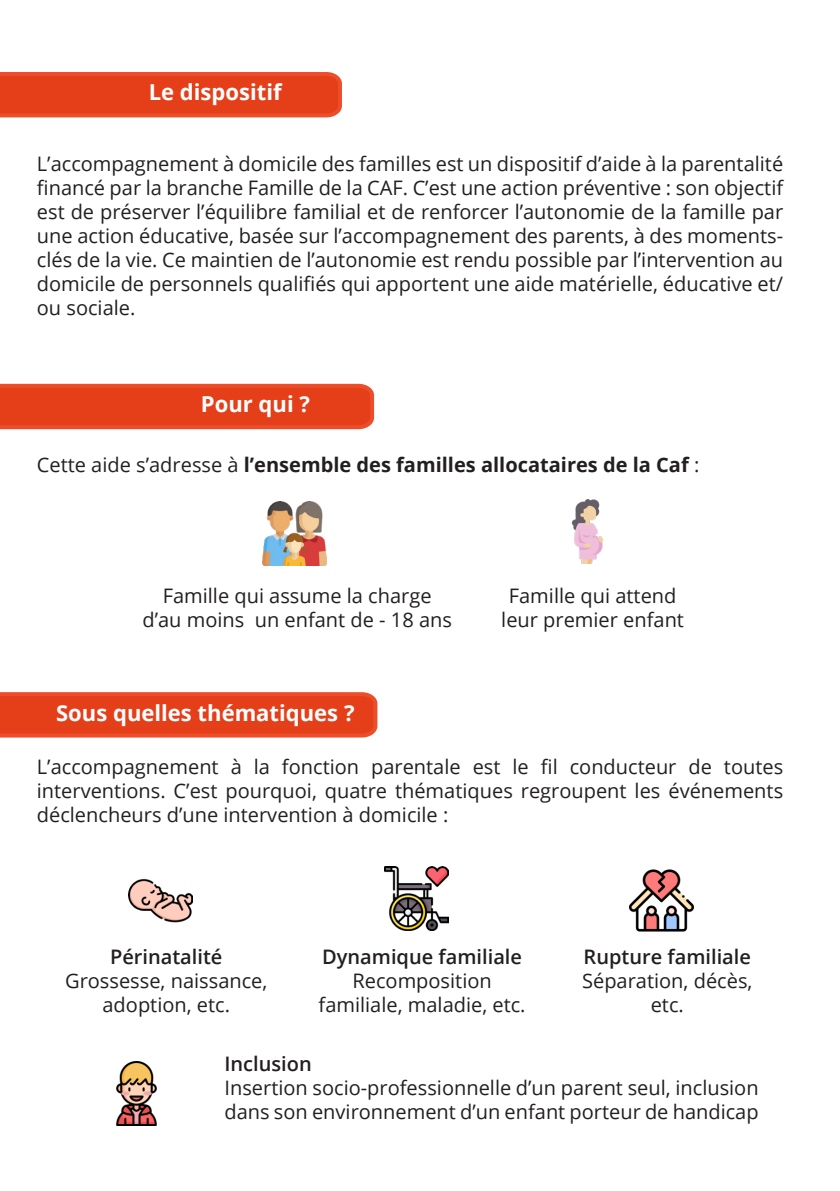
<style>
.page{position:relative;width:840px;height:1191px;background:#fff}
.page>*{position:absolute;margin:0;border:0;box-sizing:border-box;transform-origin:0 0}
.t1{font:700 22px "Open Sans";color:#fff}
.t2{font:20px/24px "Open Sans";color:#231f20;text-align:center}
.t3{font:700 20px "Open Sans";color:#231f20}
.t4{font:600 20px "Open Sans";color:#231f20}
.s1{font-weight:400}
</style>
<div class="page">
<svg style="left:0;top:72px;width:342px;height:46px;background:#e64420"></svg>
<img style="left:129px;top:878px;width:63px;height:45px">
<img style="left:629px;top:869px;width:64px;height:63px">
<img style="left:384px;top:866px;width:64px;height:64px">
<img style="left:116px;top:1061px;width:41px;height:64px">
<img style="left:262px;top:501px;width:64px;height:64px">
<img style="left:571px;top:499px;width:33px;height:64px">
<svg style="left:0;top:383px;width:375px;height:47px;background:#e74926"></svg>
<svg style="left:0;top:692px;width:378px;height:46px;background:#e64420"></svg>
<p class="t1" style="left:149px;top:77px;width:134px">Le dispositif</p>
<p class="t2" style="left:37px;top:151px;width:747px;text-align:justify">L’accompagnement à domicile des familles est un dispositif d’aide à la parentalité financé par la branche Famille de la CAF. C’est une action préventive : son objectif est de préserver l’équilibre familial et de renforcer l’autonomie de la famille par une action éducative, basée sur l’accompagnement des parents, à des moments&shy;clés de la vie. Ce maintien de l’autonomie est rendu possible par l’intervention au domicile de personnels qualifiés qui apportent une aide matérielle, éducative et/ ou sociale.</p>
<p class="t1" style="left:201px;top:389px;width:110px">Pour qui ?</p>
<p class="t3" style="left:37px;top:450px;width:663px"><span class="s1">Cette aide s’adresse à</span> l’ensemble des familles allocataires de la Caf <span class="s1">:</span></p>
<p class="t2" style="left:142px;top:583px;width:311px">Famille qui assume la charge d’au moins un enfant de - 18 ans</p>
<p class="t2" style="left:501px;top:583px;width:184px">Famille qui attend leur premier enfant</p>
<p class="t1" style="left:56px;top:697px;width:299px">Sous quelles thématiques ?</p>
<p class="t2" style="left:37px;top:754px;width:747px;text-align:justify">L’accompagnement à la fonction parentale est le fil conducteur de toutes interventions. C’est pourquoi, quatre thématiques regroupent les événements déclencheurs d’une intervention à domicile :</p>
<p class="t4" style="left:110px;top:943px;width:114px">Périnatalité</p>
<p class="t2" style="left:65px;top:968px;width:204px">Grossesse, naissance,</p>
<p class="t2" style="left:102px;top:992px;width:129px">adoption, etc.</p>
<p class="t4" style="left:322px;top:943px;width:201px">Dynamique familiale</p>
<p class="t2" style="left:318px;top:968px;width:208px">Recomposition familiale, maladie, etc.</p>
<p class="t4" style="left:583px;top:943px;width:169px">Rupture familiale</p>
<p class="t2" style="left:582px;top:968px;width:172px">Séparation, décès, etc.</p>
<p class="t4" style="left:224px;top:1050px;width:89px">Inclusion</p>
<p class="t2" style="left:224px;top:1075px;width:535px;text-align:left">Insertion socio-professionnelle d’un parent seul, inclusion dans son environnement d’un enfant porteur de handicap</p>
</div>
